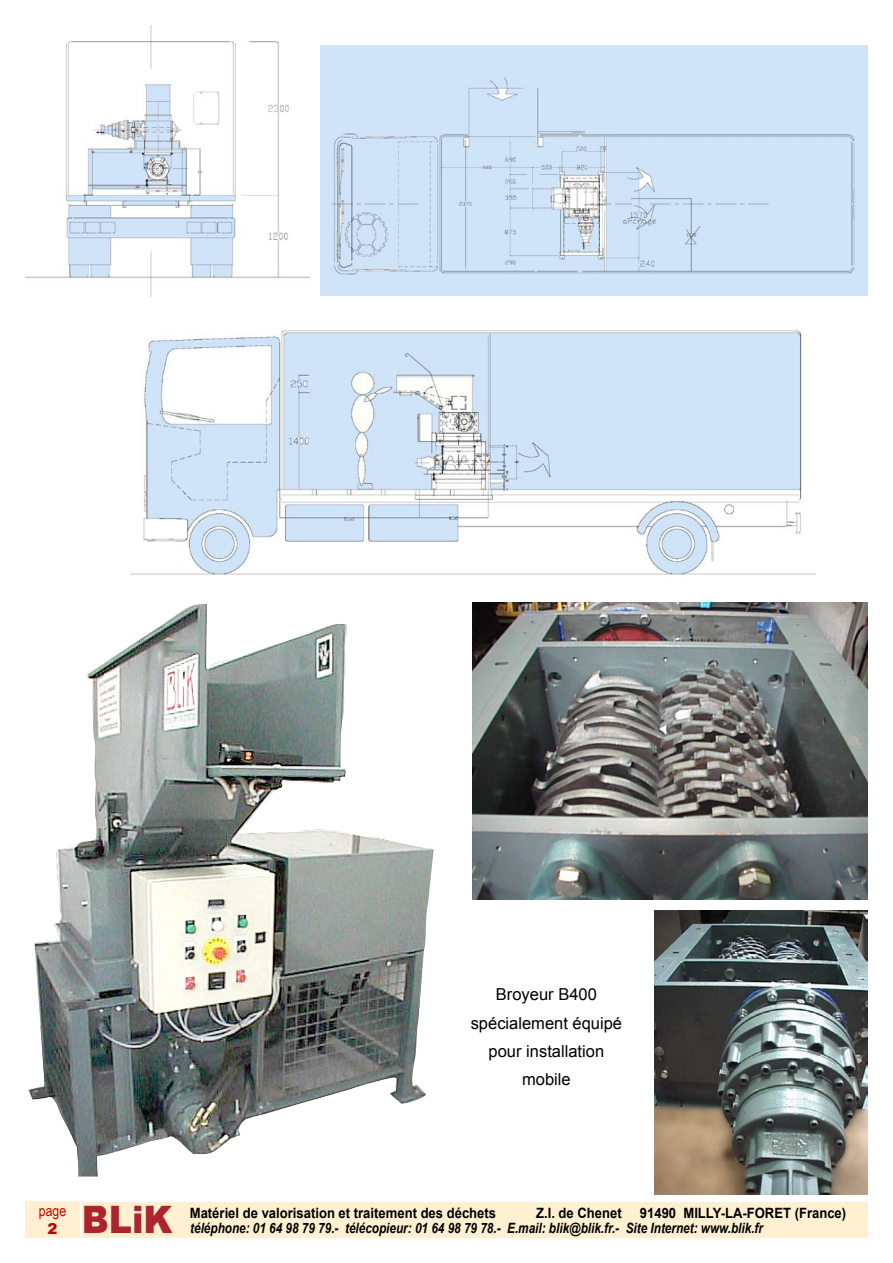
<style>
.page{position:relative;width:893px;height:1263px;background:#fff}
.page>*{position:absolute;margin:0;border:0;box-sizing:border-box;transform-origin:0 0}
.t1{font:900 37.8px "Arial";color:#ab242e;scale:.92 1}
.t2{font:16.5px "Arial";color:#000}
.t3{font:15px/18px "Arial Narrow";color:#c00;text-align:center}
.t4{font:italic 700 14.25px "Arial";color:#000;scale:.83 1}
.t5{font:700 14.25px "Arial";color:#000;scale:.92 1}
.s1{font-family:"Arial";font-weight:900}
</style>
<div class="page">
<div style="left:82px;top:1202px;width:785px;height:35px;background:#fef0d0"></div>
<div style="left:26px;top:1201px;width:54px;height:36px;background:#fef0d0"></div>
<img style="left:26px;top:26px;width:283px;height:270px">
<img style="left:130px;top:329px;width:685px;height:246px">
<img style="left:320px;top:45px;width:547px;height:250px">
<img style="left:28px;top:604px;width:405px;height:572px">
<img style="left:472px;top:603px;width:395px;height:296px">
<img style="left:654px;top:910px;width:213px;height:284px">
<p class="t2" style="left:496px;top:985px;width:102px">Broyeur B400</p>
<p class="t2" style="left:471px;top:1014px;width:153px">spécialement équipé</p>
<p class="t2" style="left:489px;top:1042px;width:117px">pour installation</p>
<p class="t2" style="left:522px;top:1070px;width:50px">mobile</p>
<p class="t3" style="left:39px;top:1201px;width:29px">page<br><span class="s1">2</span></p>
<p class="t1" style="left:82px;top:1199px;width:100px">BLiK</p>
<p class="t5" style="left:190px;top:1204px;width:334px">Matériel de valorisation et traitement des déchets</p>
<p class="t5" style="left:536px;top:1204px;width:95px">Z.I. de Chenet</p>
<p class="t5" style="left:640px;top:1204px;width:226px">91490 MILLY-LA-FORET (France)</p>
<p class="t4" style="left:190px;top:1220px;width:692px">téléphone: 01 64 98 79 79.- télécopieur: 01 64 98 79 78.- E.mail: blik@blik.fr.- Site Internet: www.blik.fr</p>
</div>
